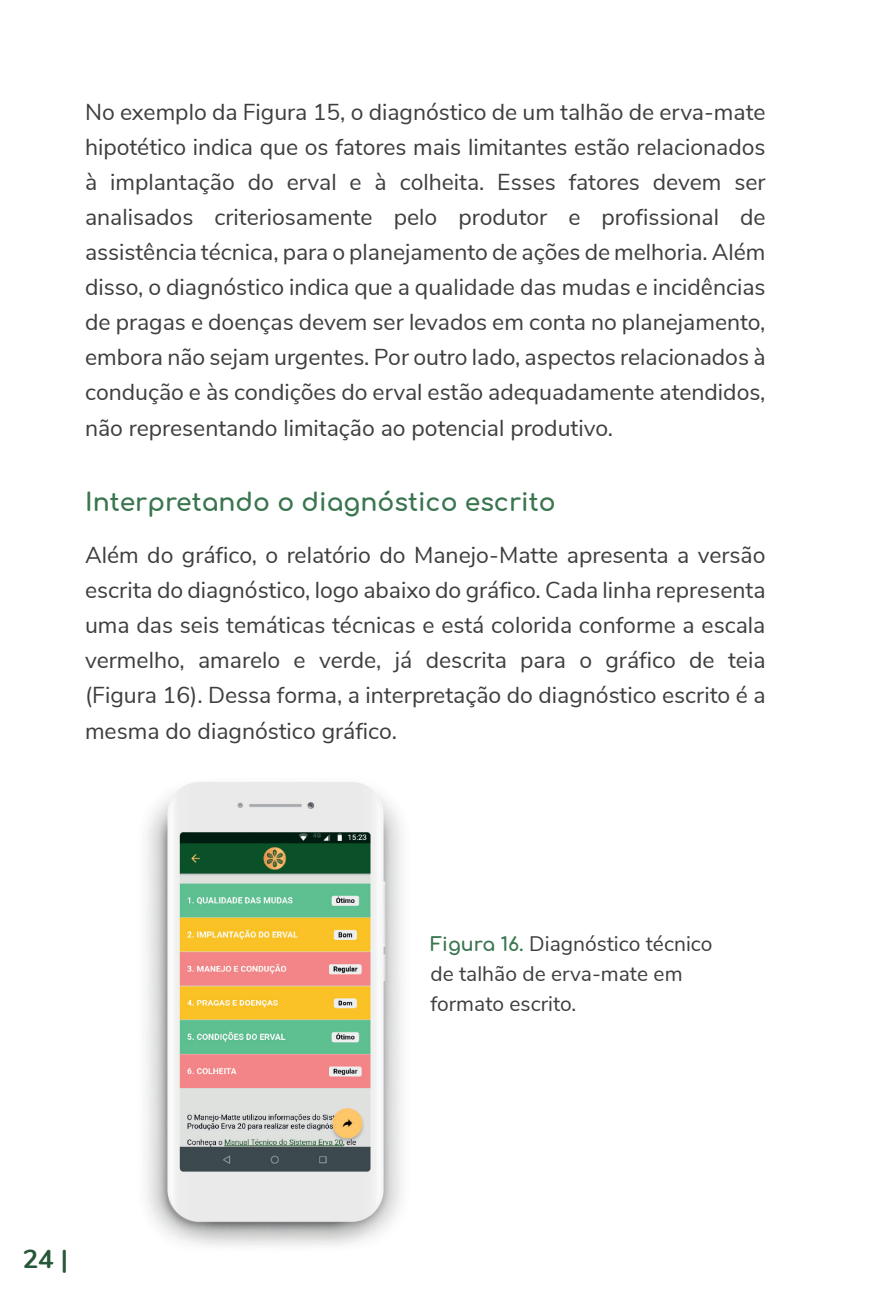
<style>
.page{position:relative;width:879px;height:1304px;background:#fff}
.page>*{position:absolute;margin:0;border:0;box-sizing:border-box;transform-origin:0 0}
.t1{font:700 26px "Nunito";color:#265838}
.t2{font:700 25px "Comfortaa";color:#39754f}
.t3{font:23px/35.2px "Nunito Sans";color:#3e3e3f;text-align:justify}
.t4{font:21px/30px "Nunito Sans";color:#3e3e3f}
.s1{font-family:"Comfortaa";font-weight:700;font-size:19px;color:#39754f}
</style>
<div class="page">
<img style="left:146px;top:782px;width:257px;height:465px">
<p class="t3" style="left:85px;top:93px;width:682px">No exemplo da Figura 15, o diagnóstico de um talhão de erva-mate hipotético indica que os fatores mais limitantes estão relacionados à implantação do erval e à colheita. Esses fatores devem ser analisados criteriosamente pelo produtor e profissional de assistência técnica, para o planejamento de ações de melhoria. Além disso, o diagnóstico indica que a qualidade das mudas e incidências de pragas e doenças devem ser levados em conta no planejamento, embora não sejam urgentes. Por outro lado, aspectos relacionados à condução e às condições do erval estão adequadamente atendidos, não representando limitação ao potencial produtivo.</p>
<p class="t2" style="left:85px;top:480px;width:472px">Interpretando o diagnóstico escrito</p>
<p class="t3" style="left:85px;top:536px;width:682px">Além do gráfico, o relatório do Manejo-Matte apresenta a versão escrita do diagnóstico, logo abaixo do gráfico. Cada linha representa uma das seis temáticas técnicas e está colorida conforme a escala vermelho, amarelo e verde, já descrita para o gráfico de teia (Figura 16). Dessa forma, a interpretação do diagnóstico escrito é a mesma do diagnóstico gráfico.</p>
<p class="t4" style="left:430px;top:927px;width:284px"><span class="s1">Figura 16.</span> Diagnóstico técnico de talhão de erva-mate em formato escrito.</p>
<p class="t1" style="left:23px;top:1240px;width:47px">24 |</p>
</div>
